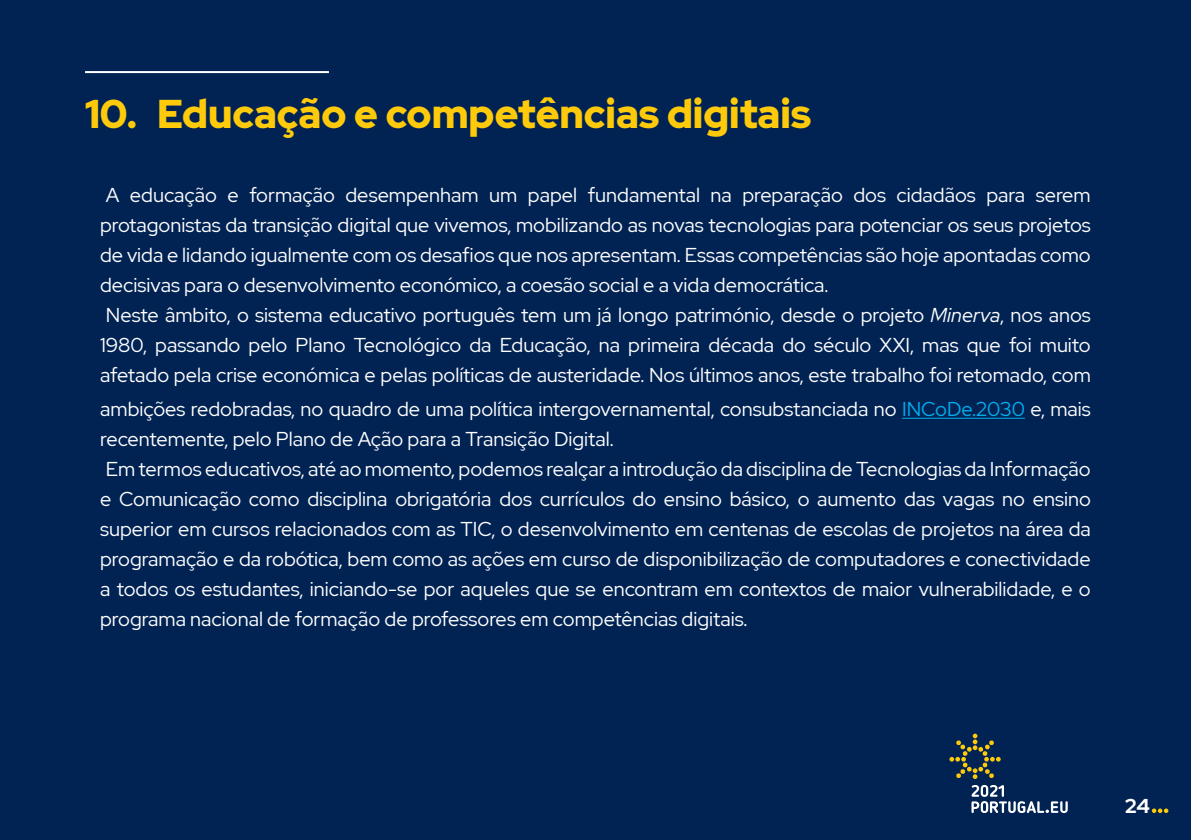
<style>
.page{position:relative;width:1191px;height:840px;background:#fff}
.page>*{position:absolute;margin:0;border:0;box-sizing:border-box;transform-origin:0 0}
.t1{font:900 40px "Red Hat Display";color:#feca0a}
.TextoTopicos{font:20px/30px "Red Hat Display";color:#fff;text-align:justify}
.t2{font:700 20px "Red Hat Display";color:#fff}
.s1{font-style:italic}
.s2{color:#00aeef}
</style>
<div class="page">
<div style="left:0;top:0;width:1191px;height:839px;background:#002354"></div>
<hr style="left:85px;top:71px;width:244px;height:2px;background:#fff">
<svg style="left:949px;top:733px;width:51px;height:45px"></svg>
<svg style="left:971px;top:785px;width:96px;height:27px"></svg>
<svg style="left:1151px;top:808px;width:17px;height:4px"></svg>
<hr style="left:902px;top:417px;width:123px;height:1px;background:#00aeef">
<p class="t1" style="left:85px;top:87px;width:727px">10. Educação e competências digitais</p>
<p class="TextoTopicos" style="left:100px;top:179px;width:992px">A educação e formação desempenham um papel fundamental na preparação dos cidadãos para serem protagonistas da transição digital que vivemos, mobilizando as novas tecnologias para potenciar os seus projetos de vida e lidando igualmente com os desafios que nos apresentam. Essas competências são hoje apontadas como decisivas para o desenvolvimento económico, a coesão social e a vida democrática.</p>
<p class="TextoTopicos" style="left:100px;top:299px;width:992px">Neste âmbito, o sistema educativo português tem um já longo património, desde o projeto <span class="s1">Minerva</span>, nos anos 1980, passando pelo Plano Tecnológico da Educação, na primeira década do século XXI, mas que foi muito afetado pela crise económica e pelas políticas de austeridade. Nos últimos anos, este trabalho foi retomado, com</p>
<p class="TextoTopicos" style="left:100px;top:393px;width:992px">ambições redobradas, no quadro de uma política intergovernamental, consubstanciada no <span class="s2">INCoDe.2030</span> e, mais recentemente, pelo Plano de Ação para a Transição Digital.</p>
<p class="TextoTopicos" style="left:100px;top:453px;width:992px">Em termos educativos, até ao momento, podemos realçar a introdução da disciplina de Tecnologias da Informação e Comunicação como disciplina obrigatória dos currículos do ensino básico, o aumento das vagas no ensino superior em cursos relacionados com as TIC, o desenvolvimento em centenas de escolas de projetos na área da programação e da robótica, bem como as ações em curso de disponibilização de computadores e conectividade a todos os estudantes, iniciando-se por aqueles que se encontram em contextos de maior vulnerabilidade, e o programa nacional de formação de professores em competências digitais.</p>
<p class="t2" style="left:1125px;top:792px;width:26px">24</p>
</div>
